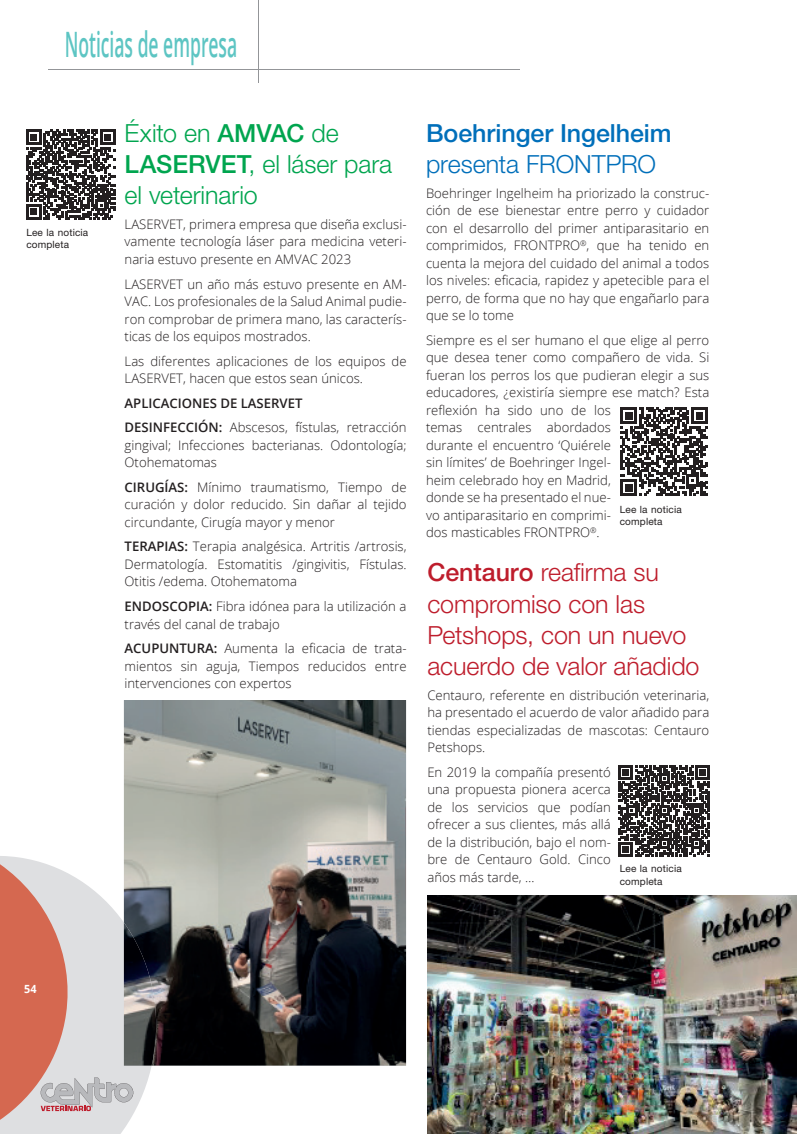
<style>
.page{position:relative;width:798px;height:1134px;background:#fff}
.page>*{position:absolute;margin:0;border:0;box-sizing:border-box;transform-origin:0 0}
.t1{font:600 35px "Open Sans";color:#5dc5c3;scale:.5 1}
.t2{font:300 25px/31.2px "Helvetica Neue LT Std";letter-spacing:-.005em;color:#be1d2c}
.t3{font:300 25px/31.2px "Helvetica Neue LT Std";letter-spacing:-.005em;color:#00a54f}
.t4{font:500 25px "Helvetica Neue LT Std";color:#006fba}
.t5{font:300 25px "Helvetica Neue LT Std";letter-spacing:-.005em;color:#006fba}
.t6{font:300 13.12px/17.5px "Open Sans";color:#231f20;text-align:justify}
.t7{font:600 13.12px/24.6px "Open Sans";color:#231f20}
.t8{font:700 11.25px "Open Sans";color:#fff;scale:.96 1}
.t9{font:10px/12.5px "Helvetica Neue LT Std";letter-spacing:.015em;color:#231f20}
.s1{font-weight:500}
.s2{font-weight:300}
.s3{font-weight:600}
</style>
<div class="page">
<svg style="left:0;top:856px;width:152px;height:278px;fill:#dedfe1"></svg>
<svg style="left:0;top:864px;width:133px;height:256px;background:#daafa7"></svg>
<hr style="left:48px;top:69px;width:471px;height:1px;background:#939598">
<hr style="left:258px;top:0;width:1px;height:83px;background:#939598">
<hr style="left:797px;top:1006px;width:1px;height:128px;background:#e6e7e9">
<hr style="left:797px;top:151px;width:1px;height:306px;background:#d1d2d4">
<img style="left:124px;top:700px;width:282px;height:366px">
<img style="left:124px;top:922px;width:37px;height:144px">
<svg style="left:26px;top:129px;width:89px;height:91px"></svg>
<img style="left:427px;top:896px;width:368px;height:238px">
<svg style="left:620px;top:407px;width:87px;height:89px"></svg>
<svg style="left:618px;top:765px;width:91px;height:92px"></svg>
<h1 class="t1" style="left:65px;top:20px;width:346px">Noticias de empresa</h1>
<p class="t9" style="left:26px;top:226px;width:63px">Lee la noticia completa</p>
<h2 class="t3" style="left:124px;top:117px;width:269px">Éxito en <span class="s1">AMVAC</span> de<br><span class="s1">LASERVET</span>, el láser para el veterinario</h2>
<p class="t6" style="left:124px;top:215px;width:283px">LASERVET, primera empresa que diseña exclusi&shy;vamente tecnología láser para medicina veteri&shy;naria estuvo presente en AMVAC 2023</p>
<p class="t6" style="left:124px;top:275px;width:283px">LASERVET un año más estuvo presente en AM-VAC. Los profesionales de la Salud Animal pudie&shy;ron comprobar de primera mano, las caracterís&shy;ticas de los equipos mostrados.</p>
<p class="t6" style="left:124px;top:352px;width:283px">Las diferentes aplicaciones de los equipos de<br>LASERVET, hacen que estos sean únicos.</p>
<p class="t7" style="left:124px;top:390px;width:283px">APLICACIONES DE LASERVET<br>DESINFECCIÓN: <span class="s2">Abscesos, fístulas, retracción</span></p>
<p class="t6" style="left:124px;top:436px;width:283px">gingival; Infecciones bacterianas. Odontología;<br>Otohematomas</p>
<p class="t6" style="left:124px;top:478px;width:283px"><span class="s3">CIRUGÍAS:</span> Mínimo traumatismo, Tiempo de curación y dolor reducido. Sin dañar al tejido circundante, Cirugía mayor y menor</p>
<p class="t6" style="left:124px;top:538px;width:283px"><span class="s3">TERAPIAS:</span> Terapia analgésica. Artritis /artrosis, Dermatología. Estomatitis /gingivitis, Fístulas.<br>Otitis /edema. Otohematoma</p>
<p class="t6" style="left:124px;top:597px;width:283px"><span class="s3">ENDOSCOPIA:</span> Fibra idónea para la utilización a través del canal de trabajo</p>
<p class="t6" style="left:124px;top:639px;width:283px"><span class="s3">ACUPUNTURA:</span> Aumenta la eficacia de trata&shy;mientos sin aguja, Tiempos reducidos entre intervenciones con expertos</p>
<h2 class="t4" style="left:426px;top:118px;width:247px">Boehringer Ingelheim</h2>
<h2 class="t5" style="left:426px;top:149px;width:231px">presenta FRONTPRO</h2>
<p class="t6" style="left:426px;top:184px;width:285px">Boehringer Ingelheim ha priorizado la construc&shy;ción de ese bienestar entre perro y cuidador con el desarrollo del primer antiparasitario en comprimidos, FRONTPRO<sup>®</sup>, que ha tenido en cuenta la mejora del cuidado del animal a todos los niveles: eficacia, rapidez y apetecible para el perro, de forma que no hay que engañarlo para que se lo tome</p>
<p class="t6" style="left:426px;top:331px;width:285px;text-align:left">Siempre es el ser humano el que elige al perro que desea tener como compañero de vida. Si fueran los perros los que pudieran elegir a sus educadores, ¿existiría siempre ese match? Esta reflexión ha sido uno de los<br>temas centrales abordados<br>durante el encuentro ‘Quiérele<br>sin límites’ de Boehringer Ingel-<br>heim celebrado hoy en Madrid,<br>donde se ha presentado el nue-<br>vo antiparasitario en comprimi-<br>dos masticables FRONTPRO<sup>®</sup>.</p>
<p class="t9" style="left:619px;top:503px;width:63px">Lee la noticia completa</p>
<h2 class="t2" style="left:427px;top:556px;width:273px"><span class="s1">Centauro</span> reafirma su compromiso con las<br>Petshops, con un nuevo acuerdo de valor añadido</h2>
<p class="t6" style="left:427px;top:686px;width:283px">Centauro, referente en distribución veterinaria, ha presentado el acuerdo de valor añadido para tiendas especializadas de mascotas: Centauro Petshops.</p>
<p class="t6" style="left:427px;top:763px;width:185px">En 2019 la compañía presentó una propuesta pionera acerca de los servicios que podían ofrecer a sus clientes, más allá de la distribución, bajo el nom&shy;bre de Centauro Gold. Cinco años más tarde, …</p>
<p class="t9" style="left:619px;top:862px;width:63px">Lee la noticia completa</p>
<p class="t8" style="left:24px;top:980px;width:14px">54</p>
</div>
